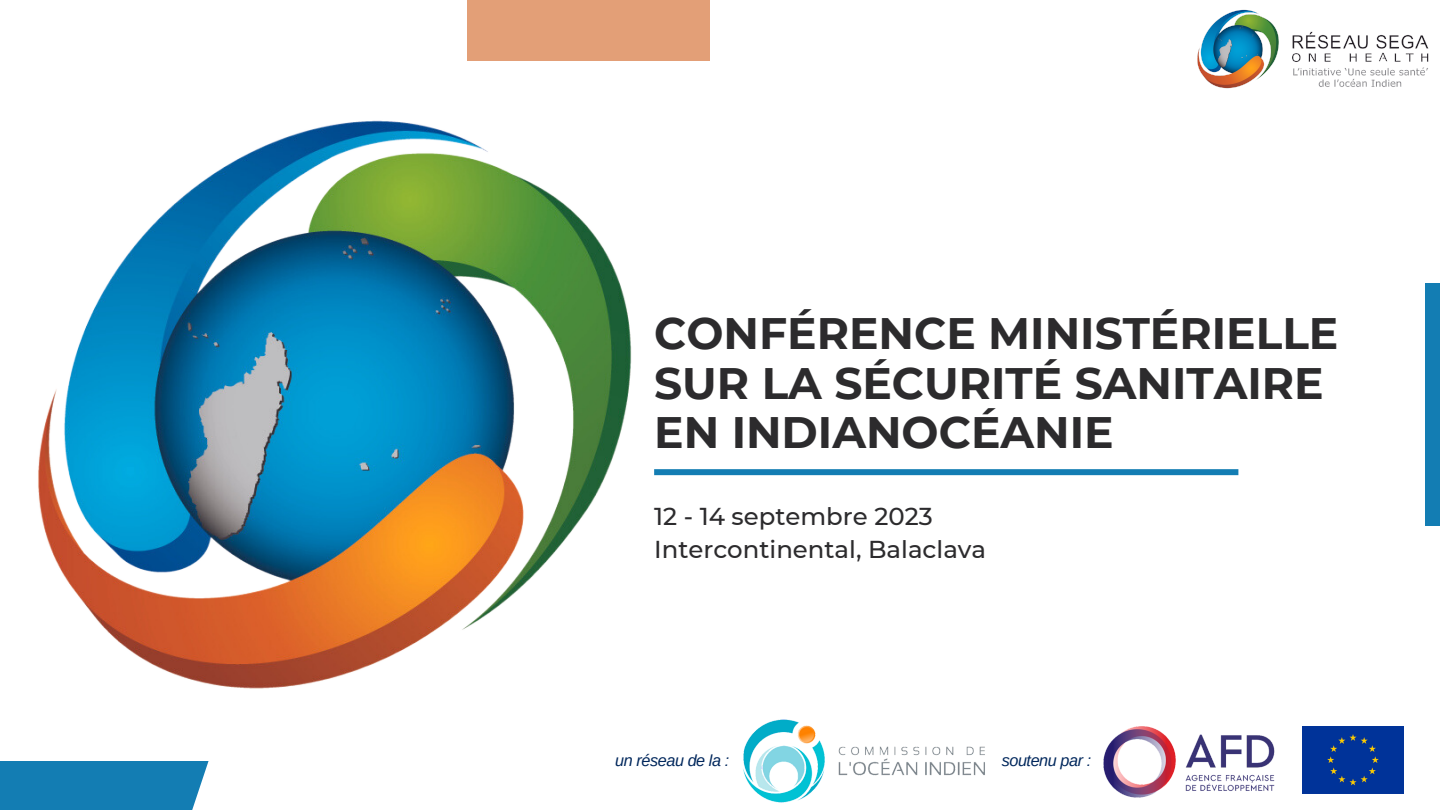
<style>
.page{position:relative;width:1440px;height:810px;background:#fff}
.page>*{position:absolute;margin:0;border:0;box-sizing:border-box;transform-origin:0 0}
.t1{font:700 44px/49.5px "Montserrat";color:#2c2b2d}
.t2{font:500 24.4px "Montserrat";color:#2c2b2d}
.t3{font:italic 16.2px "Arimo";letter-spacing:-.025em;color:#01275c}
</style>
<div class="page">
<div style="left:654px;top:469px;width:584px;height:6px;background:#137db3"></div>
<div style="left:467px;top:0;width:243px;height:60px;background:#e39f77"></div>
<div style="left:0;top:761px;width:209px;height:49px;background:#137db3"></div>
<div style="left:1426px;top:284px;width:14px;height:242px;background:#137db3"></div>
<img style="left:1197px;top:9px;width:232px;height:80px">
<img style="left:38px;top:60px;width:630px;height:629px">
<img style="left:743px;top:719px;width:242px;height:84px">
<img style="left:1103px;top:726px;width:172px;height:72px">
<div style="left:1302px;top:726px;width:102px;height:68px;background:#039"></div>
<p class="t1" style="left:654px;top:309px;width:686px">CONFÉRENCE MINISTÉRIELLE</p>
<p class="t1" style="left:654px;top:358px;width:671px">SUR LA SÉCURITÉ SANITAIRE<br>EN INDIANOCÉANIE</p>
<p class="t2" style="left:654px;top:501px;width:280px">12 - 14 septembre 2023</p>
<p class="t2" style="left:654px;top:535px;width:334px">Intercontinental, Balaclava</p>
<p class="t3" style="left:615px;top:751px;width:116px">un réseau de la :</p>
<p class="t3" style="left:1002px;top:751px;width:91px">soutenu par :</p>
</div>
